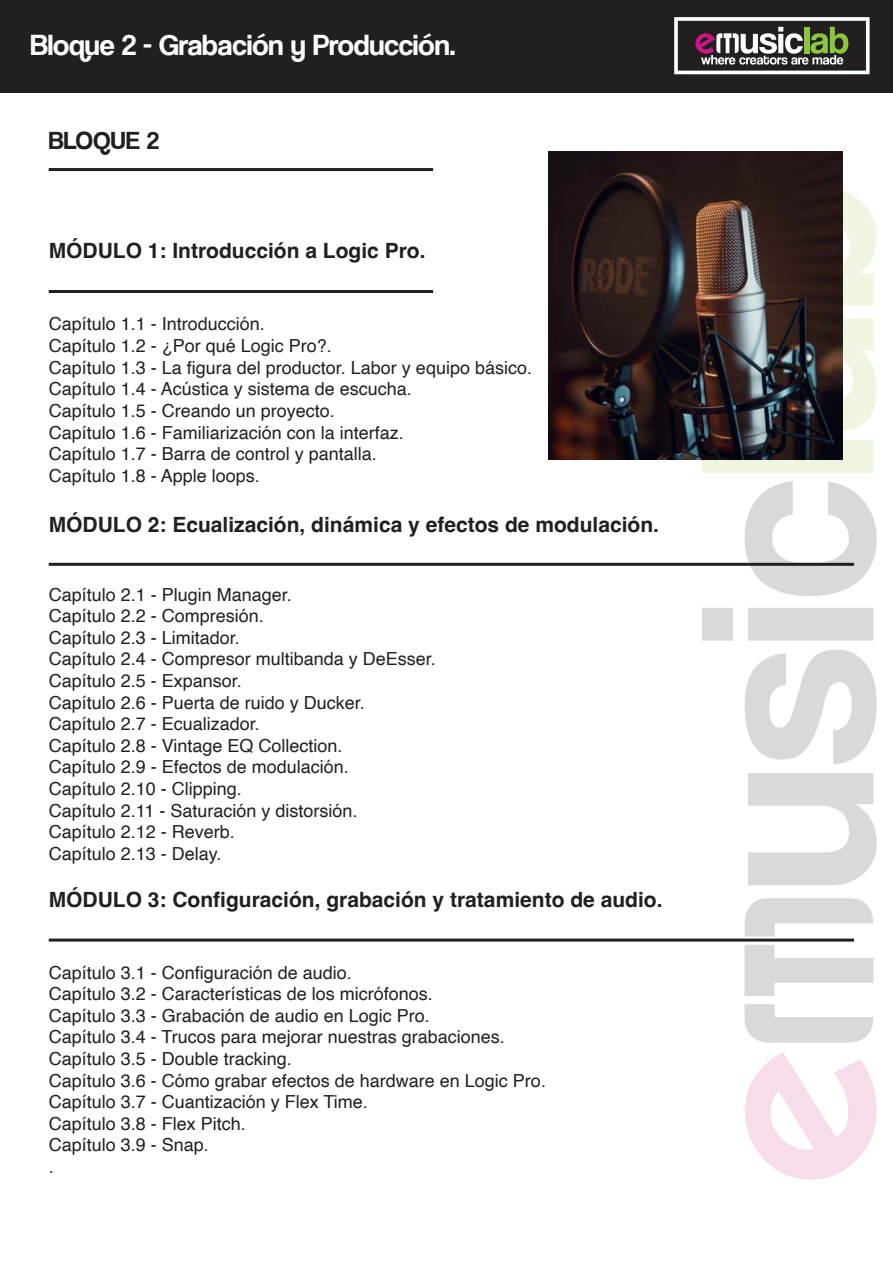
<style>
.page{position:relative;width:893px;height:1263px;background:#fff}
.page>*{position:absolute;margin:0;border:0;box-sizing:border-box;transform-origin:0 0}
.t1{font:30.15px "Coolvetica Rg";color:#fff}
.t2{font:25.5px "Coolvetica Rg";letter-spacing:.02em;color:#231f20}
.t3{font:700 21px "Helvetica";color:#231f20}
.t4{font:18px/21.6px "Helvetica";color:#231f20}
</style>
<div class="page">
<svg style="left:748px;top:773px;width:129px;height:112px"></svg>
<svg style="left:745px;top:650px;width:132px;height:114px"></svg>
<svg style="left:702px;top:608px;width:171px;height:33px;background:#dcdcdc"></svg>
<svg style="left:745px;top:481px;width:132px;height:115px"></svg>
<div style="left:702px;top:440px;width:171px;height:33px;background:#eef6e2"></div>
<svg style="left:842px;top:319px;width:35px;height:112px"></svg>
<svg style="left:842px;top:185px;width:35px;height:120px"></svg>
<svg style="left:745px;top:1052px;width:132px;height:128px"></svg>
<svg style="left:744px;top:1004px;width:129px;height:39px"></svg>
<svg style="left:744px;top:945px;width:130px;height:51px"></svg>
<svg style="left:745px;top:898px;width:128px;height:38px"></svg>
<div style="left:0;top:0;width:893px;height:92px;background:#231f20"></div>
<svg style="left:674px;top:17px;width:196px;height:57px"></svg>
<hr style="left:49px;top:290px;width:384px;height:3px;background:#231f20">
<hr style="left:49px;top:168px;width:384px;height:3px;background:#231f20">
<hr style="left:49px;top:563px;width:805px;height:3px;background:#231f20">
<hr style="left:49px;top:938px;width:805px;height:3px;background:#231f20">
<img style="left:548px;top:151px;width:294px;height:309px">
<h1 class="t1" style="left:31px;top:26px;width:426px">Bloque 2 - Grabación y Producción.</h1>
<h2 class="t2" style="left:49px;top:124px;width:112px">BLOQUE 2</h2>
<p class="t3" style="left:49px;top:242px;width:378px">MÓDULO 1: Introducción a Logic Pro.</p>
<p class="t4" style="left:49px;top:315px;width:485px">Capítulo 1.1 - Introducción.<br>Capítulo 1.2 - ¿Por qué Logic Pro?.<br>Capítulo 1.3 - La figura del productor. Labor y equipo básico.<br>Capítulo 1.4 - Acústica y sistema de escucha.<br>Capítulo 1.5 - Creando un proyecto.<br>Capítulo 1.6 - Familiarización con la interfaz.<br>Capítulo 1.7 - Barra de control y pantalla.<br>Capítulo 1.8 - Apple loops.</p>
<p class="t3" style="left:49px;top:516px;width:612px">MÓDULO 2: Ecualización, dinámica y efectos de modulación.</p>
<p class="t4" style="left:49px;top:585px;width:389px">Capítulo 2.1 - Plugin Manager.<br>Capítulo 2.2 - Compresión.<br>Capítulo 2.3 - Limitador.<br>Capítulo 2.4 - Compresor multibanda y DeEsser.<br>Capítulo 2.5 - Expansor.<br>Capítulo 2.6 - Puerta de ruido y Ducker.<br>Capítulo 2.7 - Ecualizador.<br>Capítulo 2.8 - Vintage EQ Collection.<br>Capítulo 2.9 - Efectos de modulación.<br>Capítulo 2.10 - Clipping.<br>Capítulo 2.11 - Saturación y distorsión.<br>Capítulo 2.12 - Reverb.<br>Capítulo 2.13 - Delay.</p>
<p class="t3" style="left:49px;top:890px;width:615px">MÓDULO 3: Configuración, grabación y tratamiento de audio.</p>
<p class="t4" style="left:49px;top:963px;width:499px">Capítulo 3.1 - Configuración de audio.<br>Capítulo 3.2 - Características de los micrófonos.<br>Capítulo 3.3 - Grabación de audio en Logic Pro.<br>Capítulo 3.4 - Trucos para mejorar nuestras grabaciones.<br>Capítulo 3.5 - Double tracking.<br>Capítulo 3.6 - Cómo grabar efectos de hardware en Logic Pro.<br>Capítulo 3.7 - Cuantización y Flex Time.<br>Capítulo 3.8 - Flex Pitch.<br>Capítulo 3.9 - Snap.<br>.</p>
</div>
